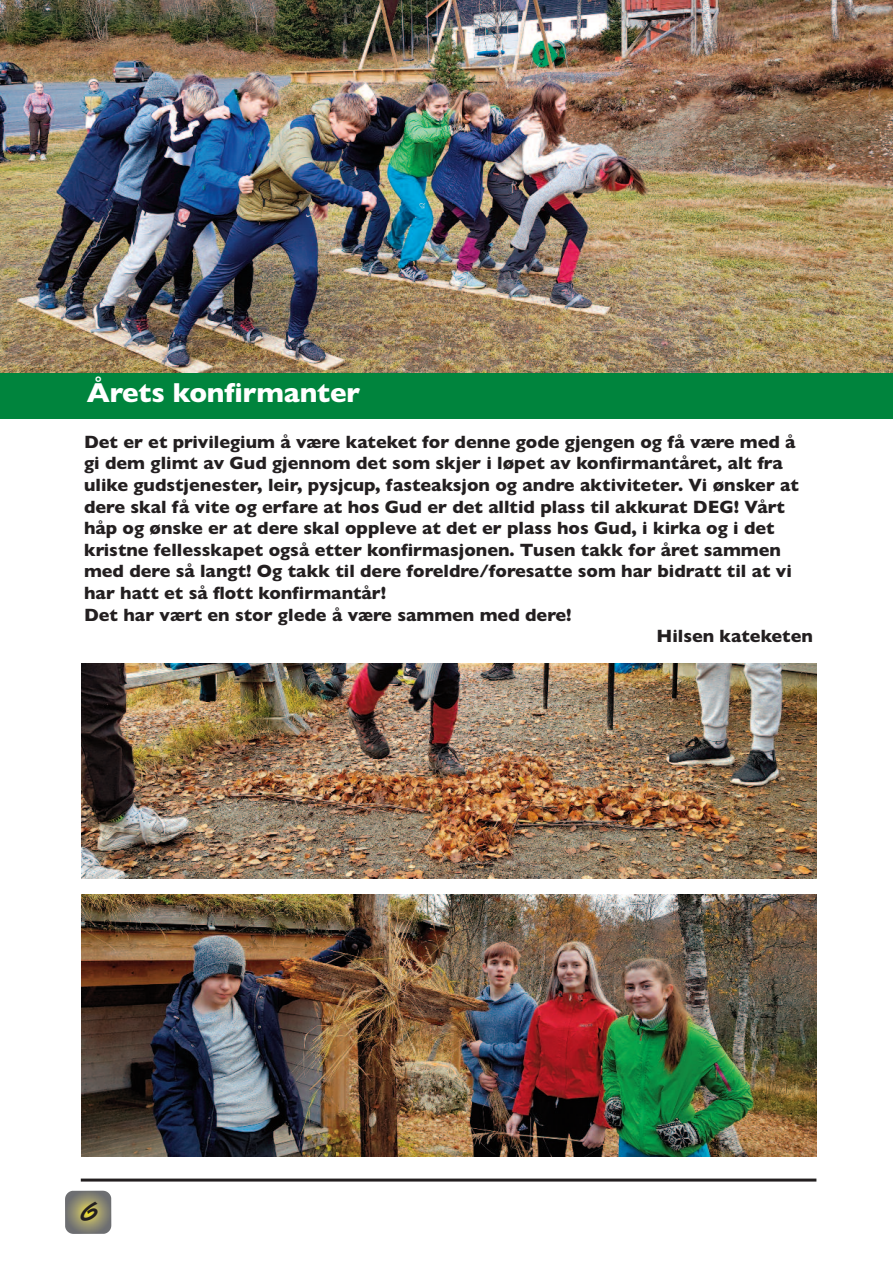
<style>
.page{position:relative;width:893px;height:1263px;background:#fff}
.page>*{position:absolute;margin:0;border:0;box-sizing:border-box;transform-origin:0 0}
.t1{font:700 27.75px "Gill Sans";letter-spacing:-.005em;color:#fff}
.t2{font:700 27px "Van Dijk LT";color:#231f20}
.t3{font:700 18px "Gill Sans";color:#231f20}
</style>
<div class="page">
<hr style="left:81px;top:1178px;width:735px;height:3px;background:#231f20">
<img style="left:65px;top:1191px;width:46px;height:43px">
<div style="left:0;top:372px;width:893px;height:47px;background:#00843d"></div>
<img style="left:81px;top:663px;width:735px;height:215px">
<img style="left:0;top:0;width:893px;height:372px">
<img style="left:81px;top:894px;width:735px;height:263px">
<h1 class="t1" style="left:87px;top:376px;width:275px">Årets konfirmanter</h1>
<p class="t3" style="left:84px;top:431px;width:713px">Det er et privilegium å være kateket for denne gode gjengen og få være med å</p>
<p class="t3" style="left:84px;top:452px;width:700px">gi dem glimt av Gud gjennom det som skjer i løpet av konfirmantåret, alt fra</p>
<p class="t3" style="left:84px;top:474px;width:716px">ulike gudstjenester, leir, pysjcup, fasteaksjon og andre aktiviteter. Vi ønsker at</p>
<p class="t3" style="left:84px;top:496px;width:702px">dere skal få vite og erfare at hos Gud er det alltid plass til akkurat DEG! Vårt</p>
<p class="t3" style="left:84px;top:517px;width:692px">håp og ønske er at dere skal oppleve at det er plass hos Gud, i kirka og i det</p>
<p class="t3" style="left:84px;top:539px;width:698px">kristne fellesskapet også etter konfirmasjonen. Tusen takk for året sammen</p>
<p class="t3" style="left:84px;top:560px;width:709px">med dere så langt! Og takk til dere foreldre/foresatte som har bidratt til at vi</p>
<p class="t3" style="left:84px;top:582px;width:304px">har hatt et så flott konfirmantår!</p>
<p class="t3" style="left:84px;top:604px;width:489px">Det har vært en stor glede å være sammen med dere!</p>
<p class="t3" style="left:656px;top:625px;width:158px">Hilsen kateketen</p>
<h2 class="t2" style="left:81px;top:1194px;width:19px">6</h2>
</div>
